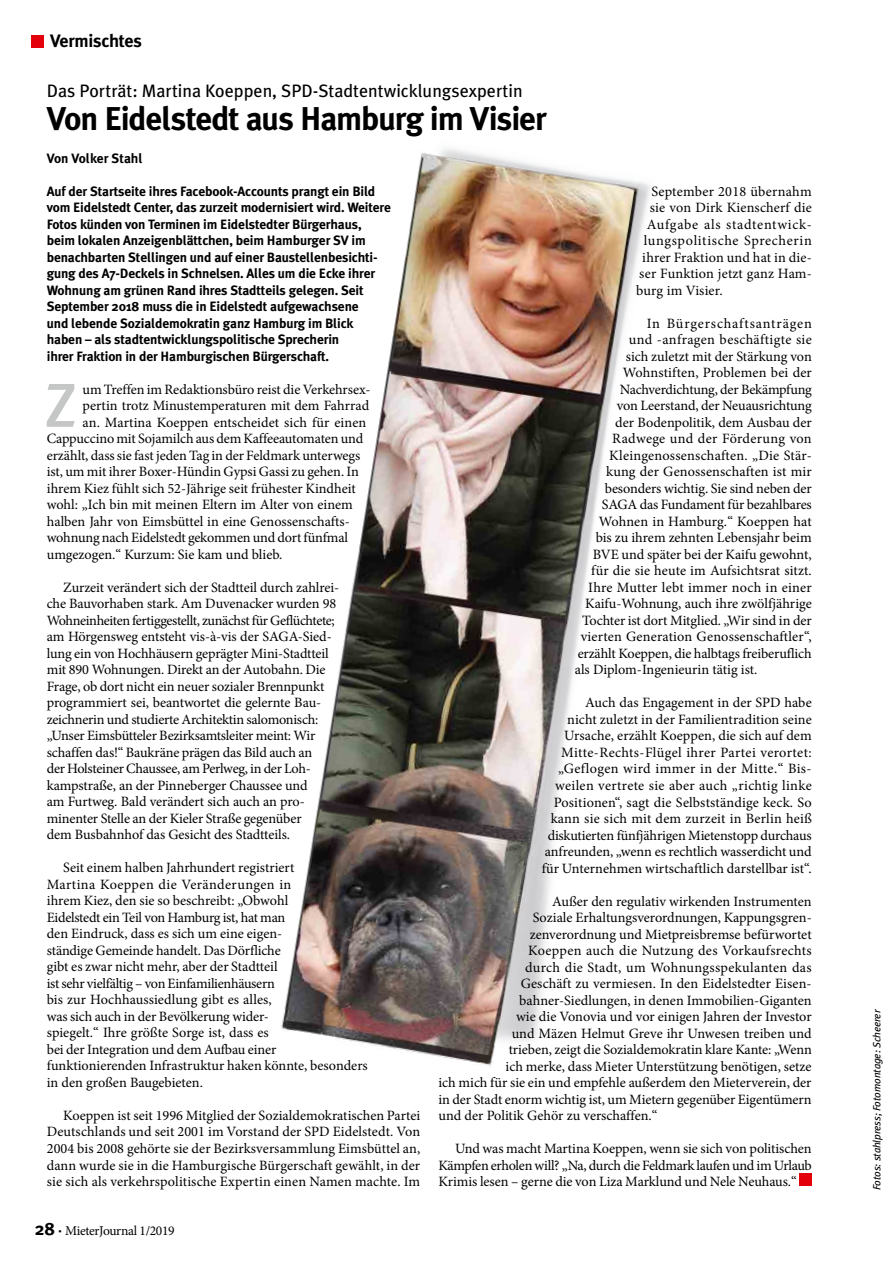
<style>
.page{position:relative;width:893px;height:1263px;background:#fff}
.page>*{position:absolute;margin:0;border:0;box-sizing:border-box;transform-origin:0 0}
.t1{font:500 61.95px "Meta Plus";color:#c5c6c6}
.t2{font:700 33px "Meta Plus";letter-spacing:-.035em;color:#000}
.t3{font:18px "Meta Plus";color:#000}
.t4{font:700 18px "Meta Plus";letter-spacing:-.015em;color:#000}
.t5{font:14.25px/16.5px "Minion Pro";letter-spacing:-.005em;color:#000}
.t6{font:14.25px "Minion Pro";letter-spacing:.02em;color:#000}
.t7{font:14.25px "Minion Pro";letter-spacing:.015em;color:#000}
.t8{font:14.25px "Minion Pro";letter-spacing:-.025em;color:#000}
.t9{font:14.25px "Minion Pro";letter-spacing:.04em;color:#000}
.t10{font:14.25px "Minion Pro";letter-spacing:.05em;color:#000}
.t11{font:14.25px "Minion Pro";letter-spacing:.055em;color:#000}
.t12{font:700 13.5px/16.5px "Meta Plus";letter-spacing:-.01em;color:#000}
.t13{font:13.5px "Minion Pro";letter-spacing:-.025em;color:#000}
.t14{font:italic 10.5px "Meta Plus";letter-spacing:-.01em;color:#000}
.s1{font-family:"Meta Plus";font-weight:700;font-size:18px}
.s2{font-family:"Meta Plus";font-weight:700}
</style>
<div class="page">
<img style="left:281px;top:148px;width:369px;height:918px">
<div style="left:799px;top:1173px;width:13px;height:13px;background:#e3000b"></div>
<div style="left:31px;top:35px;width:12px;height:12px;background:#e3000b"></div>
<p class="t4" style="left:50px;top:31px;width:93px">Vermischtes</p>
<p class="t3" style="left:47px;top:80px;width:477px">Das Porträt: Martina Koeppen, SPD-Stadtentwicklungsexpertin</p>
<h2 class="t2" style="left:47px;top:99px;width:501px">Von Eidelstedt aus Hamburg im Visier</h2>
<p class="t12" style="left:47px;top:150px;width:97px">Von Volker Stahl</p>
<p class="t12" style="left:47px;top:183px;width:346px">Auf der Startseite ihres Facebook-Accounts prangt ein Bild vom Eidelstedt Center, das zurzeit modernisiert wird. Weitere Fotos künden von Terminen im Eidelstedter Bürgerhaus, beim lokalen Anzeigenblättchen, beim Hamburger SV im benachbarten Stellingen und auf einer Baustellenbesichti&shy;gung des A7-Deckels in Schnelsen. Alles um die Ecke ihrer Wohnung am grünen Rand ihres Stadtteils gelegen. Seit September 2018 muss die in Eidelstedt aufgewachsene<br>und lebende Sozialdemokratin ganz Hamburg im Blick haben – als stadtentwicklungspolitische Sprecherin<br>ihrer Fraktion in der Hamburgischen Bürgerschaft.</p>
<h1 class="t1" style="left:45px;top:369px;width:33px">Z</h1>
<p class="t5" style="left:83px;top:381px;width:290px">um Treffen im Redaktionsbüro reist die Verkehrsex-</p>
<p class="t5" style="left:83px;top:398px;width:288px">pertin trotz Minustemperaturen mit dem Fahrrad</p>
<p class="t5" style="left:83px;top:414px;width:285px">an. Martina Koeppen entscheidet sich für einen</p>
<p class="t5" style="left:47px;top:431px;width:318px">Cappuccino mit Sojamilch aus dem Kaffeeautomaten und</p>
<p class="t5" style="left:47px;top:447px;width:315px">erzählt, dass sie fast jeden Tag in der Feldmark unterwegs</p>
<p class="t5" style="left:47px;top:464px;width:314px">ist, um mit ihrer Boxer-Hündin Gypsi Gassi zu gehen. In</p>
<p class="t5" style="left:47px;top:480px;width:311px">ihrem Kiez fühlt sich 52-Jährige seit frühester Kindheit</p>
<p class="t5" style="left:47px;top:497px;width:308px">wohl: „Ich bin mit meinen Eltern im Alter von einem</p>
<p class="t5" style="left:47px;top:513px;width:305px">halben Jahr von Eimsbüttel in eine Genossenschafts-</p>
<p class="t5" style="left:47px;top:530px;width:303px">wohnung nach Eidelstedt gekommen und dort fünfmal</p>
<p class="t5" style="left:47px;top:546px;width:237px">umgezogen.“ Kurzum: Sie kam und blieb.</p>
<p class="t5" style="left:47px;top:579px;width:294px;text-indent:17px">Zurzeit verändert sich der Stadtteil durch zahlrei&shy;che Bauvorhaben stark. Am Duvenacker wurden 98<br>Wohneinheiten fertiggestellt, zunächst für Geflüchtete; am Hörgensweg entsteht vis-à-vis der SAGA-Sied&shy;lung ein von Hochhäusern geprägter Mini-Stadtteil mit 890 Wohnungen. Direkt an der Autobahn. Die Frage, ob dort nicht ein neuer sozialer Brennpunkt programmiert sei, beantwortet die gelernte Bau&shy;zeichnerin und studierte Architektin salomonisch: „Unser Eimsbütteler Bezirksamtsleiter meint: Wir schaffen das!“ Baukräne prägen das Bild auch an<br>der Holsteiner Chaussee, am Perlweg, in der Loh&shy;kampstraße, an der Pinneberger Chaussee und<br>am Furtweg. Bald verändert sich auch an pro&shy;minenter Stelle an der Kieler Straße gegenüber<br>dem Busbahnhof das Gesicht des Stadtteils.</p>
<p class="t5" style="left:47px;top:860px;width:323px;text-indent:17px">Seit einem halben Jahrhundert registriert<br>Martina Koeppen die Veränderungen in<br>ihrem Kiez, den sie so beschreibt: „Obwohl<br>Eidelstedt ein Teil von Hamburg ist, hat man<br>den Eindruck, dass es sich um eine eigen-<br>ständige Gemeinde handelt. Das Dörfliche<br>gibt es zwar nicht mehr, aber der Stadtteil<br>ist sehr vielfältig – von Einfamilienhäusern<br>bis zur Hochhaussiedlung gibt es alles,<br>was sich auch in der Bevölkerung wider-<br>spiegelt.“ Ihre größte Sorge ist, dass es<br>bei der Integration und dem Aufbau einer funktionierenden Infrastruktur haken könnte, besonders in den großen Baugebieten.</p>
<p class="t5" style="left:47px;top:1107px;width:375px;text-align:justify;text-indent:17px">Koeppen ist seit 1996 Mitglied der Sozialdemokratischen Partei Deutschlands und seit 2001 im Vorstand der SPD Eidelstedt. Von 2004 bis 2008 gehörte sie der Bezirksversammlung Eimsbüttel an, dann wurde sie in die Hamburgische Bürgerschaft gewählt, in der sie sich als verkehrspolitische Expertin einen Namen machte. Im</p>
<p class="t13" style="left:35px;top:1222px;width:141px"><span class="s1">28</span> <span class="s2">·</span> MieterJournal 1/2019</p>
<p class="t7" style="left:651px;top:182px;width:162px">September 2018 übernahm</p>
<p class="t5" style="left:650px;top:200px;width:163px">sie von Dirk Kienscherf die</p>
<p class="t10" style="left:647px;top:215px;width:166px">Aufgabe als stadtentwick-</p>
<p class="t9" style="left:644px;top:231px;width:169px">lungspolitische Sprecherin</p>
<p class="t5" style="left:642px;top:249px;width:171px">ihrer Fraktion und hat in die-</p>
<p class="t5" style="left:639px;top:266px;width:174px">ser Funktion jetzt ganz Ham-</p>
<p class="t5" style="left:636px;top:282px;width:88px">burg im Visier.</p>
<p class="t11" style="left:647px;top:314px;width:167px">In Bürgerschaftsanträgen</p>
<p class="t6" style="left:629px;top:330px;width:184px">und -anfragen beschäftigte sie</p>
<p class="t5" style="left:626px;top:348px;width:188px">sich zuletzt mit der Stärkung von</p>
<p class="t5" style="left:623px;top:365px;width:191px">Wohnstiften, Problemen bei der</p>
<p class="t8" style="left:620px;top:380px;width:194px">Nachverdichtung, der Bekämpfung</p>
<p class="t5" style="left:617px;top:398px;width:196px">von Leerstand, der Neuausrichtung</p>
<p class="t5" style="left:615px;top:414px;width:198px">der Bodenpolitik, dem Ausbau der</p>
<p class="t7" style="left:612px;top:429px;width:201px">Radwege und der Förderung von</p>
<p class="t5" style="left:609px;top:447px;width:204px">Kleingenossenschaften. „Die Stär-</p>
<p class="t5" style="left:606px;top:464px;width:207px">kung der Genossenschaften ist mir</p>
<p class="t5" style="left:605px;top:480px;width:209px">besonders wichtig. Sie sind neben der</p>
<p class="t5" style="left:602px;top:497px;width:211px">SAGA das Fundament für bezahlbares</p>
<p class="t5" style="left:599px;top:513px;width:214px">Wohnen in Hamburg.“ Koeppen hat</p>
<p class="t5" style="left:596px;top:530px;width:217px">bis zu ihrem zehnten Lebensjahr beim</p>
<p class="t5" style="left:593px;top:546px;width:220px">BVE und später bei der Kaifu gewohnt,</p>
<p class="t5" style="left:591px;top:563px;width:222px">für die sie heute im Aufsichtsrat sitzt.</p>
<p class="t7" style="left:588px;top:578px;width:225px">Ihre Mutter lebt immer noch in einer</p>
<p class="t5" style="left:585px;top:596px;width:228px">Kaifu-Wohnung, auch ihre zwölfjährige</p>
<p class="t5" style="left:582px;top:612px;width:231px">Tochter ist dort Mitglied. „Wir sind in der</p>
<p class="t5" style="left:581px;top:629px;width:233px">vierten Generation Genossenschaftler“,</p>
<p class="t5" style="left:578px;top:645px;width:235px">erzählt Koeppen, die halbtags freiberuflich</p>
<p class="t5" style="left:575px;top:662px;width:184px">als Diplom-Ingenieurin tätig ist.</p>
<p class="t5" style="left:542px;top:695px;width:272px;text-align:right">Auch das Engagement in der SPD habe<br>nicht zuletzt in der Familientradition seine Ursache, erzählt Koeppen, die sich auf dem Mitte-Rechts-Flügel ihrer Partei verortet: „Geflogen wird immer in der Mitte.“ Bis&shy;weilen vertrete sie aber auch „richtig linke Positionen“, sagt die Selbstständige keck. So kann sie sich mit dem zurzeit in Berlin heiß diskutierten fünfjährigen Mietenstopp durchaus anfreunden, „wenn es rechtlich wasserdicht und für Unternehmen wirtschaftlich darstellbar ist“.</p>
<p class="t5" style="left:552px;top:893px;width:261px">Außer den regulativ wirkenden Instrumenten</p>
<p class="t5" style="left:533px;top:909px;width:281px">Soziale Erhaltungsverordnungen, Kappungsgren-</p>
<p class="t5" style="left:530px;top:926px;width:283px">zenverordnung und Mietpreisbremse befürwortet</p>
<p class="t6" style="left:528px;top:941px;width:285px">Koeppen auch die Nutzung des Vorkaufsrechts</p>
<p class="t6" style="left:525px;top:957px;width:288px">durch die Stadt, um Wohnungsspekulanten das</p>
<p class="t5" style="left:521px;top:975px;width:292px">Geschäft zu vermiesen. In den Eidelstedter Eisen-</p>
<p class="t5" style="left:519px;top:992px;width:294px">bahner-Siedlungen, in denen Immobilien-Giganten</p>
<p class="t5" style="left:516px;top:1008px;width:297px">wie die Vonovia und vor einigen Jahren der Investor</p>
<p class="t5" style="left:512px;top:1025px;width:301px">und Mäzen Helmut Greve ihr Unwesen treiben und</p>
<p class="t5" style="left:509px;top:1041px;width:305px">trieben, zeigt die Sozialdemokratin klare Kante: „Wenn</p>
<p class="t5" style="left:506px;top:1058px;width:307px">ich merke, dass Mieter Unterstützung benötigen, setze</p>
<p class="t5" style="left:438px;top:1074px;width:375px">ich mich für sie ein und empfehle außerdem den Mieterverein, der</p>
<p class="t5" style="left:438px;top:1091px;width:375px">in der Stadt enorm wichtig ist, um Mietern gegenüber Eigentümern</p>
<p class="t5" style="left:438px;top:1107px;width:220px">und der Politik Gehör zu verschaffen.“</p>
<p class="t5" style="left:438px;top:1140px;width:375px;text-align:justify;text-indent:17px">Und was macht Martina Koeppen, wenn sie sich von politischen Kämpfen erholen will? „Na, durch die Feldmark laufen und im Urlaub Krimis lesen – gerne die von Liza Marklund und Nele Neuhaus.“</p>
<p class="t14" style="left:871px;top:1190px;width:183px;rotate:-90deg">Fotos: stahlpress; Fotomontage: Scheerer</p>
</div>
